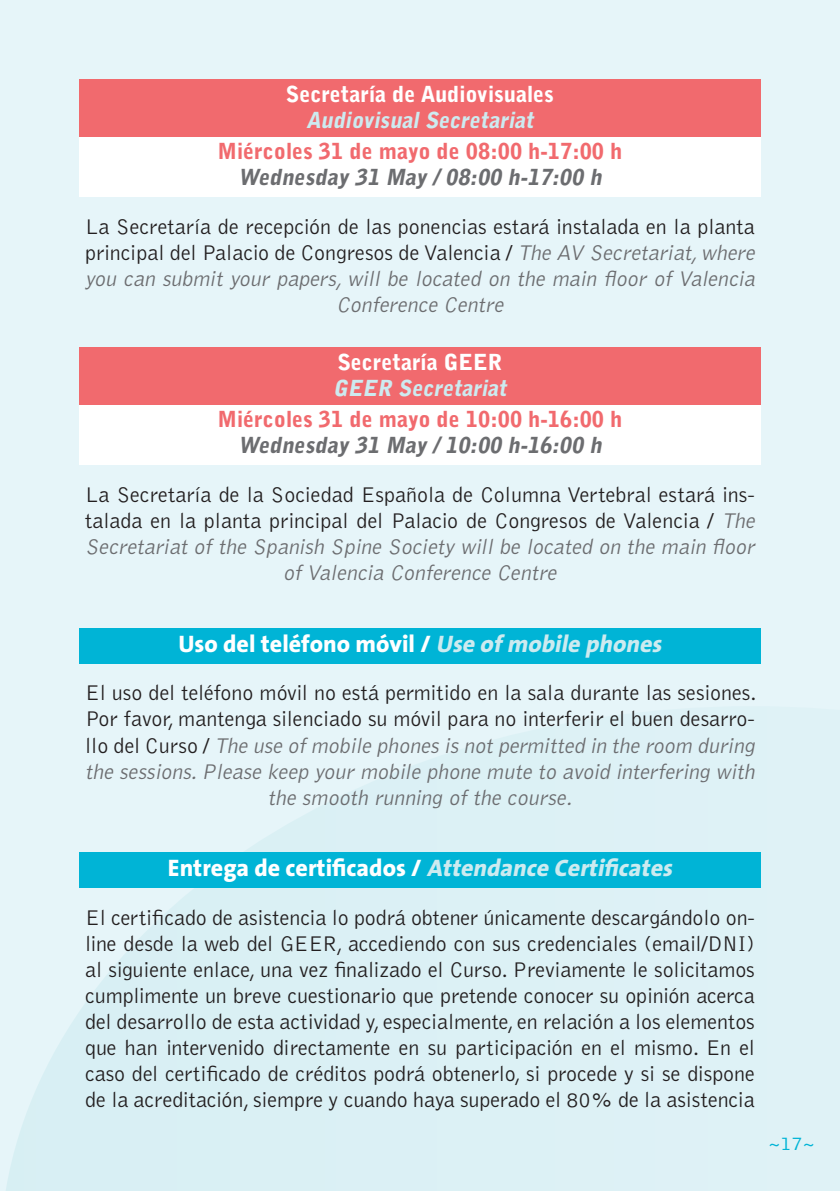
<style>
.page{position:relative;width:840px;height:1191px;background:#fff}
.page>*{position:absolute;margin:0;border:0;box-sizing:border-box;transform-origin:0 0}
.t1{font:800 24px "The Sans";color:#fff}
.t2{font:300 22px/26px "Bell Gothic Std";color:#231f20;text-align:center}
.t3{font:italic 300 22px/26px "Bell Gothic Std";color:#6c6d70;text-align:center}
.t4{font:900 22px "Bell Gothic Std";color:#f16a6e}
.t5{font:italic 900 22px "Bell Gothic Std";color:#6c6d70}
.t6{font:900 22px "Bell Gothic Std";color:#fff}
.t7{font:italic 900 22px "Bell Gothic Std";color:#cdebf0}
.t8{font:300 20px "Bell Gothic Std";color:#00b4d6}
.s1{font-style:italic;color:#6c6d70}
.s2{font-style:italic;color:#cdebf0}
.s3{font-style:normal;color:#231f20}
</style>
<div class="page">
<div style="left:0;top:0;width:839px;height:1191px;background:#e6f5f9"></div>
<svg style="left:6px;top:758px;width:755px;height:433px;fill:#dcf1f5"></svg>
<div style="left:79px;top:79px;width:681px;height:60px;background:#f16a6e"></div>
<div style="left:79px;top:137px;width:681px;height:59px;background:#fff"></div>
<div style="left:79px;top:347px;width:681px;height:60px;background:#f16a6e"></div>
<div style="left:79px;top:405px;width:681px;height:59px;background:#fff"></div>
<div style="left:79px;top:628px;width:681px;height:35px;background:#00b4d6"></div>
<div style="left:79px;top:852px;width:681px;height:36px;background:#00b4d6"></div>
<p class="t6" style="left:286px;top:81px;width:269px">Secretaría de Audiovisuales</p>
<p class="t7" style="left:306px;top:107px;width:233px">Audiovisual Secretariat</p>
<p class="t4" style="left:217px;top:138px;width:406px">Miércoles 31 de mayo de 08:00 h-17:00 h</p>
<p class="t5" style="left:238px;top:164px;width:369px">Wednesday 31 May / 08:00 h-17:00 h</p>
<p class="t2" style="left:85px;top:214px;width:675px">La Secretaría de recepción de las ponencias estará instalada en la planta principal del Palacio de Congresos de Valencia / <span class="s1">The AV Secretariat,where you can submit your papers,will be located on the main floor of Valencia Conference Centre</span></p>
<p class="t6" style="left:337px;top:349px;width:166px">Secretaría GEER</p>
<p class="t7" style="left:333px;top:375px;width:180px">GEER Secretariat</p>
<p class="t4" style="left:217px;top:406px;width:406px">Miércoles 31 de mayo de 10:00 h-16:00 h</p>
<p class="t5" style="left:238px;top:432px;width:369px">Wednesday 31 May / 10:00 h-16:00 h</p>
<p class="t2" style="left:85px;top:482px;width:675px">La Secretaría de la Sociedad Española de Columna Vertebral estará ins&shy;talada en la planta principal del Palacio de Congresos de Valencia / <span class="s1">The Secretariat of the Spanish Spine Society will be located on the main floor ofValencia Conference Centre</span></p>
<p class="t1" style="left:178px;top:623px;width:491px">Uso del teléfono móvil / <span class="s2">Useofmobilephones</span></p>
<p class="t3" style="left:85px;top:680px;width:675px"><span class="s3">El uso del teléfono móvil no está permitido en la sala durante las sesiones.<br>Por favor, mantenga silenciado su móvil para no interferir el buen desarro&shy;l l o d e l C u r s o /</span> The use ofmobile phones is notpermitted in the room during the sessions.Please keep your mobile phone mute to avoid interfering with the smooth running of the course.</p>
<p class="t1" style="left:168px;top:848px;width:512px">E n t re g a d e c e rt i fi c a d o s / <span class="s2">AttendanceCertificates</span></p>
<p class="t2" style="left:85px;top:905px;width:671px;text-align:justify">El certificado de asistencia lo podrá obtener únicamente descargándolo on&shy;line desde la web del GEER, accediendo con sus credenciales (email/DNI) al siguiente enlace, una vez finalizado el Curso. Previamente le solicitamos cumplimente un breve cuestionario que pretende conocer su opinión acerca del desarrollo de esta actividad y, especialmente, en relación a los elementos que han intervenido directamente en su participación en el mismo. En el caso del certificado de créditos podrá obtenerlo, si procede y si se dispone de la acreditación, siempre y cuando haya superado el 80% de la asistencia</p>
<p class="t8" style="left:768px;top:1133px;width:48px">~17~</p>
</div>
